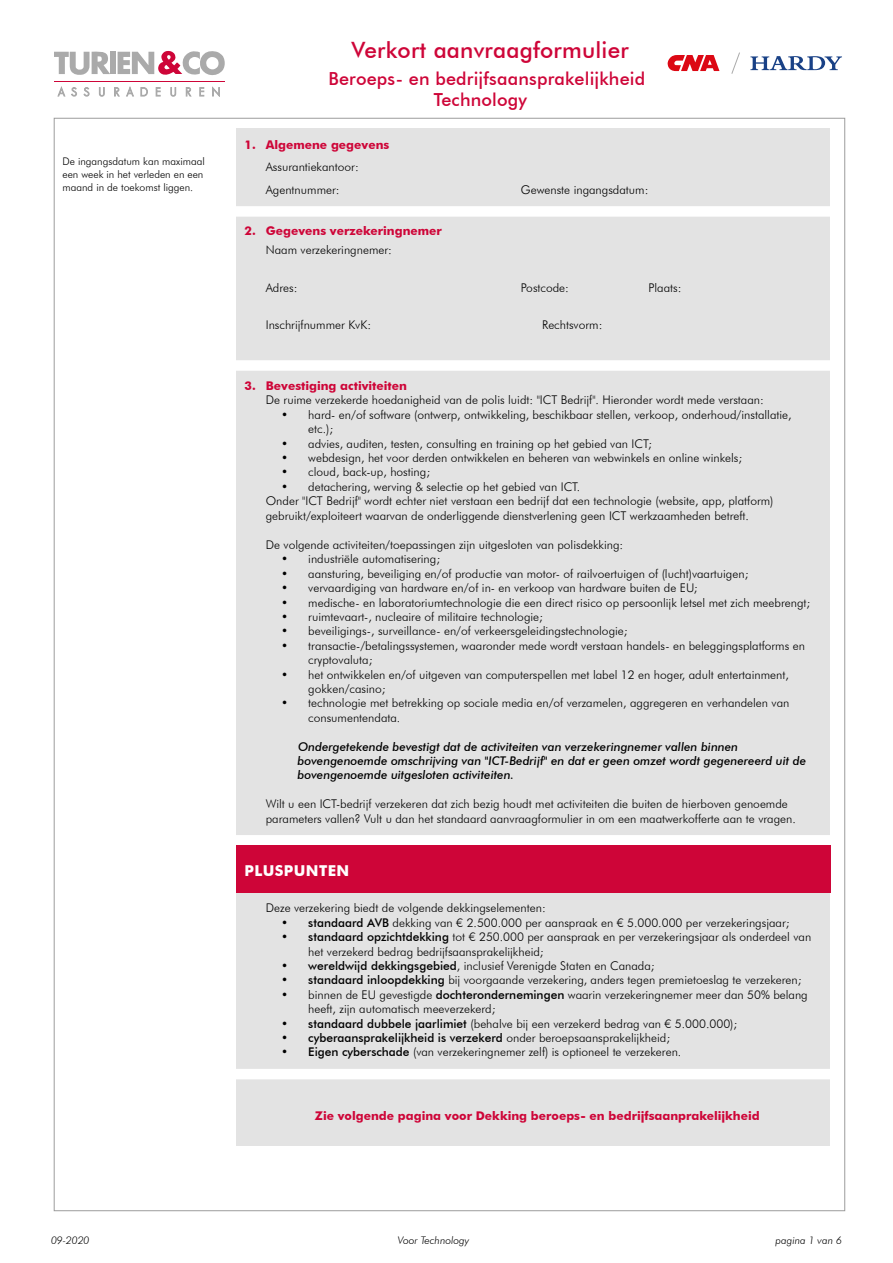
<style>
.page{position:relative;width:893px;height:1263px;background:#fff}
.page>*{position:absolute;margin:0;border:0;box-sizing:border-box;transform-origin:0 0}
.t1{font:500 22.5px "Futura BT";letter-spacing:.01em;color:#ce0538}
.t2{font:500 18px/21px "Futura BT";letter-spacing:.01em;color:#ce0538}
.t3{font:700 15px "Futura BT";letter-spacing:.025em;color:#fff}
.t4{font:300 12px/14.4px "Futura BT";color:#000}
.t5{font:italic 500 12px/14.4px "Futura BT";color:#000}
.t6{font:700 12px "Futura BT";color:#ce0538}
.t7{font:500 12px "Futura BT";color:#000}
.t8{font:300 10.5px/12.6px "Futura BT";color:#000}
.t9{font:italic 300 10.5px "Futura BT";color:#000}
.s1{font-weight:500}
.s2{font-weight:300}
</style>
<div class="page">
<div style="left:236px;top:129px;width:594px;height:1017px;background:#e3e3e3"></div>
<div style="left:110px;top:52px;width:5px;height:22px;background:#aaa"></div>
<svg style="left:118px;top:51px;width:107px;height:24px"></svg>
<svg style="left:54px;top:51px;width:56px;height:24px"></svg>
<svg style="left:58px;top:87px;width:7px;height:9px"></svg>
<svg style="left:71px;top:87px;width:6px;height:9px"></svg>
<svg style="left:84px;top:87px;width:5px;height:9px"></svg>
<svg style="left:99px;top:87px;width:6px;height:10px"></svg>
<svg style="left:114px;top:87px;width:6px;height:9px"></svg>
<svg style="left:126px;top:87px;width:8px;height:9px"></svg>
<svg style="left:141px;top:87px;width:7px;height:9px"></svg>
<svg style="left:156px;top:87px;width:4px;height:9px"></svg>
<svg style="left:170px;top:87px;width:6px;height:10px"></svg>
<svg style="left:186px;top:87px;width:5px;height:9px"></svg>
<svg style="left:199px;top:87px;width:5px;height:9px"></svg>
<svg style="left:212px;top:87px;width:8px;height:10px"></svg>
<hr style="left:54px;top:81px;width:171px;height:1px;background:#ce0538">
<svg style="left:750px;top:56px;width:92px;height:14px"></svg>
<svg style="left:668px;top:55px;width:51px;height:16px"></svg>
<svg style="left:731px;top:52px;width:9px;height:22px"></svg>
<div style="left:232px;top:206px;width:607px;height:11px;background:#fff"></div>
<div style="left:232px;top:360px;width:607px;height:11px;background:#fff"></div>
<div style="left:232px;top:835px;width:607px;height:10px;background:#fff"></div>
<div style="left:236px;top:845px;width:594px;height:48px;background:#ce0538"></div>
<div style="left:232px;top:1069px;width:607px;height:10px;background:#fff"></div>
<p class="t8" style="left:63px;top:155px;width:144px">De ingangsdatum kan maximaal een week in het verleden en een maand in de toekomst liggen.</p>
<h1 class="t1" style="left:352px;top:36px;width:279px">Verkort aanvraagformulier</h1>
<h2 class="t2" style="left:434px;top:68px;width:213px;text-indent:-105px">Beroeps- en bedrijfsaansprakelijkheid<br>Technology</h2>
<p class="t6" style="left:244px;top:137px;width:146px">1. Algemene gegevens</p>
<p class="t4" style="left:266px;top:156px;width:94px;line-height:22.5px">Assurantiekantoor:<br>Agentnummer:</p>
<p class="t4" style="left:521px;top:182px;width:129px">Gewenste ingangsdatum:</p>
<p class="t6" style="left:245px;top:224px;width:199px">2. Gegevens verzekeringnemer</p>
<p class="t4" style="left:266px;top:242px;width:128px">Naam verzekeringnemer:</p>
<p class="t4" style="left:266px;top:280px;width:33px">Adres:</p>
<p class="t4" style="left:521px;top:280px;width:49px">Postcode:</p>
<p class="t4" style="left:648px;top:280px;width:35px">Plaats:</p>
<p class="t4" style="left:266px;top:317px;width:107px">Inschrijfnummer KvK:</p>
<p class="t4" style="left:542px;top:317px;width:62px">Rechtsvorm:</p>
<p class="t6" style="left:245px;top:378px;width:164px">3. Bevestiging activiteiten</p>
<p class="t4" style="left:266px;top:393px;width:500px">De ruime verzekerde hoedanigheid van de polis luidt: "ICT Bedrijf". Hieronder wordt mede verstaan:</p>
<p class="t4" style="left:308px;top:407px;width:485px;text-indent:-27px">• hard- en/of software (ontwerp, ontwikkeling, beschikbaar stellen, verkoop, onderhoud/installatie, etc.);</p>
<p class="t4" style="left:281px;top:436px;width:372px">• advies, auditen, testen, consulting en training op het gebied van ICT;</p>
<p class="t4" style="left:281px;top:450px;width:462px">• webdesign, het voor derden ontwikkelen en beheren van webwinkels en online winkels;</p>
<p class="t4" style="left:281px;top:465px;width:150px">• cloud, back-up, hosting;</p>
<p class="t4" style="left:266px;top:479px;width:509px;text-indent:16px">• detachering, werving &amp; selectie op het gebied van ICT.<br>Onder "ICT Bedrijf" wordt echter niet verstaan een bedrijf dat een technologie (website, app, platform) gebruikt/exploiteert waarvan de onderliggende dienstverlening geen ICT werkzaamheden betreft.</p>
<p class="t4" style="left:266px;top:537px;width:359px">De volgende activiteiten/toepassingen zijn uitgesloten van polisdekking:</p>
<p class="t4" style="left:281px;top:552px;width:160px">• industriële automatisering;</p>
<p class="t4" style="left:281px;top:566px;width:469px">• aansturing, beveiliging en/of productie van motor- of railvoertuigen of (lucht)vaartuigen;</p>
<p class="t4" style="left:281px;top:581px;width:418px">• vervaardiging van hardware en/of in- en verkoop van hardware buiten de EU;</p>
<p class="t4" style="left:281px;top:595px;width:530px">• medische- en laboratoriumtechnologie die een direct risico op persoonlijk letsel met zich meebrengt;</p>
<p class="t4" style="left:281px;top:609px;width:263px">• ruimtevaart-, nucleaire of militaire technologie;</p>
<p class="t4" style="left:281px;top:624px;width:348px">• beveiligings-, surveillance- en/of verkeersgeleidingstechnologie;</p>
<p class="t4" style="left:308px;top:638px;width:498px;text-indent:-27px">• transactie-/betalingssystemen, waaronder mede wordt verstaan handels- en beleggingsplatforms en cryptovaluta;</p>
<p class="t4" style="left:308px;top:667px;width:482px;text-indent:-27px">• het ontwikkelen en/of uitgeven van computerspellen met label 12 en hoger, adult entertainment, gokken/casino;</p>
<p class="t4" style="left:308px;top:696px;width:483px;text-indent:-27px">• technologie met betrekking op sociale media en/of verzamelen, aggregeren en verhandelen van consumentendata.</p>
<p class="t5" style="left:298px;top:739px;width:510px">Ondergetekende bevestigt dat de activiteiten van verzekeringnemer vallen binnen bovengenoemde omschrijving van "ICT-Bedrijf" en dat er geen omzet wordt gegenereerd uit de bovengenoemde uitgesloten activiteiten.</p>
<p class="t4" style="left:266px;top:797px;width:532px">Wilt u een ICT-bedrijf verzekeren dat zich bezig houdt met activiteiten die buiten de hierboven genoemde parameters vallen? Vult u dan het standaard aanvraagformulier in om een maatwerkofferte aan te vragen.</p>
<p class="t3" style="left:244px;top:862px;width:106px">PLUSPUNTEN</p>
<p class="t4" style="left:266px;top:901px;width:281px">Deze verzekering biedt de volgende dekkingselementen:</p>
<p class="t4" style="left:281px;top:915px;width:510px"><span class="s1">• standaard AVB</span> dekking van € 2.500.000 per aanspraak en € 5.000.000 per verzekeringsjaar;</p>
<p class="t4" style="left:308px;top:930px;width:504px;text-indent:-27px"><span class="s1">• standaard opzichtdekking</span> tot € 250.000 per aanspraak en per verzekeringsjaar als onderdeel van het verzekerd bedrag bedrijfsaansprakelijkheid;</p>
<p class="t4" style="left:281px;top:958px;width:375px"><span class="s1">• wereldwijd dekkingsgebied</span>, inclusief Verenigde Staten en Canada;</p>
<p class="t4" style="left:281px;top:973px;width:522px"><span class="s1">• standaard inloopdekking</span> bij voorgaande verzekering, anders tegen premietoeslag te verzekeren;</p>
<p class="t4" style="left:308px;top:987px;width:501px;text-indent:-27px">• binnen de EU gevestigde <span class="s1">dochterondernemingen</span> waarin verzekeringnemer meer dan 50% belang heeft, zijn automatisch meeverzekerd;</p>
<p class="t4" style="left:281px;top:1016px;width:457px"><span class="s1">• standaard dubbele jaarlimiet</span> (behalve bij een verzekerd bedrag van € 5.000.000);</p>
<p class="t7" style="left:281px;top:1030px;width:390px">• cyberaansprakelijkheid is verzekerd <span class="s2">onder beroepsaansprakelijkheid;</span></p>
<p class="t4" style="left:281px;top:1045px;width:402px"><span class="s1">• Eigen cyberschade</span> (van verzekeringnemer zelf) is optioneel te verzekeren.</p>
<p class="t6" style="left:315px;top:1108px;width:446px">Zie volgende pagina voor Dekking beroeps- en bedrijfsaanprakelijkheid</p>
<p class="t9" style="left:51px;top:1234px;width:40px">09-2020</p>
<p class="t9" style="left:398px;top:1234px;width:73px">Voor Technology</p>
<p class="t9" style="left:775px;top:1234px;width:68px">pagina 1 van 6</p>
</div>
